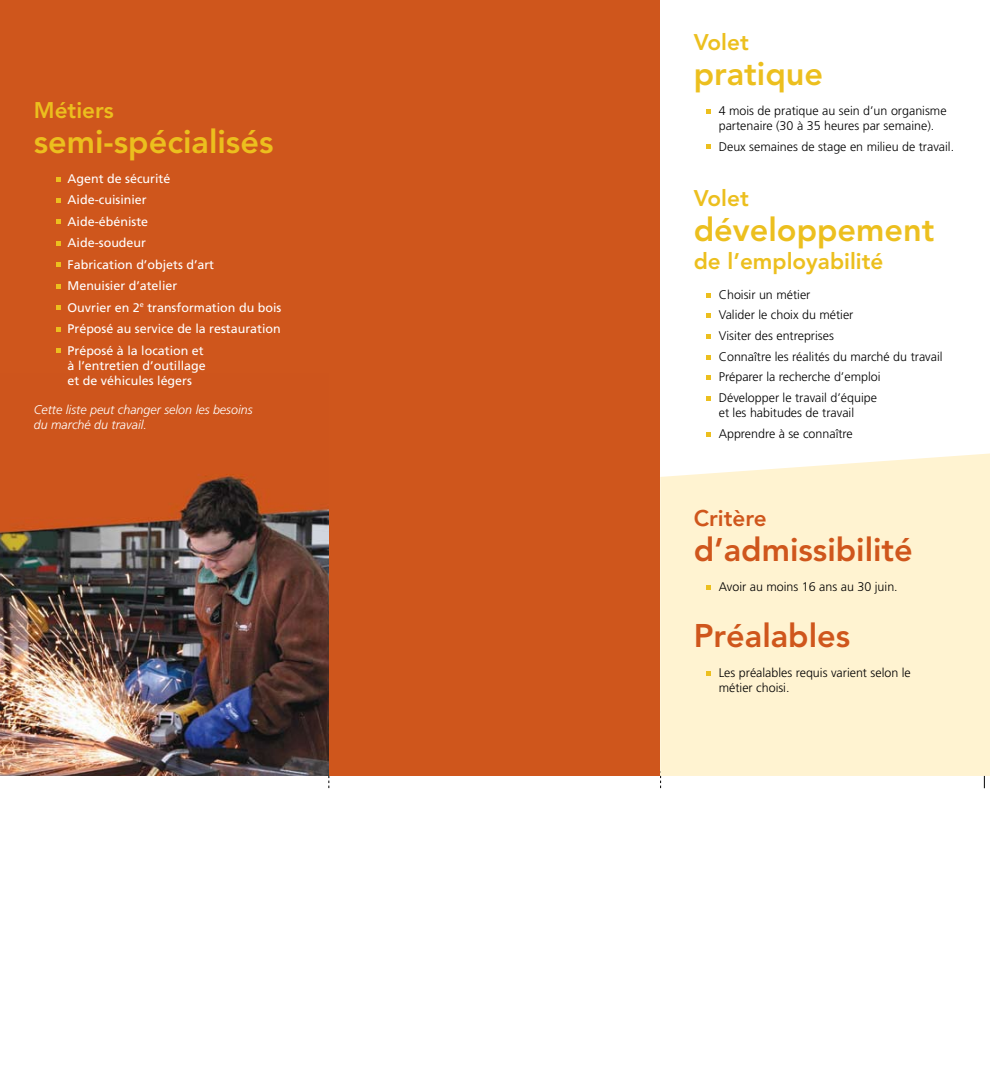
<style>
.page{position:relative;width:990px;height:1090px;background:#fff}
.page>*{position:absolute;margin:0;border:0;box-sizing:border-box;transform-origin:0 0}
.t1{font:800 32.5px "Avenir";color:#ecbf1e}
.t2{font:800 32.5px "Avenir";color:#cf561c}
.t3{font:800 22.5px "Avenir";color:#ecbf1e}
.t4{font:800 22.5px "Avenir";color:#cf561c}
.t5{font:300 12.5px/20.6px "Frutiger";color:#000}
.t6{font:12.5px/21.4px "Frutiger";color:#fff}
.t7{font:italic 300 12.5px/15px "Frutiger";color:#fff}
</style>
<div class="page">
<div style="left:0;top:756px;width:990px;height:25px;background:linear-gradient(to right,#fff,#fefefe)"></div>
<div style="left:313px;top:0;width:347px;height:775px;background:#cf561c"></div>
<hr style="left:984px;top:0;width:1px;height:787px;background:#000">
<div style="left:977px;top:0;width:13px;height:768px;background:#fff"></div>
<div style="left:660px;top:453px;width:330px;height:322px;background:#fff3d1"></div>
<svg style="left:706px;top:109px;width:5px;height:5px"></svg>
<svg style="left:706px;top:144px;width:5px;height:5px"></svg>
<svg style="left:706px;top:293px;width:5px;height:4px"></svg>
<svg style="left:706px;top:313px;width:5px;height:5px"></svg>
<svg style="left:706px;top:334px;width:5px;height:5px"></svg>
<svg style="left:706px;top:355px;width:5px;height:4px"></svg>
<svg style="left:706px;top:375px;width:5px;height:5px"></svg>
<svg style="left:706px;top:396px;width:5px;height:4px"></svg>
<svg style="left:706px;top:432px;width:5px;height:4px"></svg>
<div style="left:0;top:0;width:313px;height:297px;background:#cf561c"></div>
<div style="left:0;top:297px;width:329px;height:478px;background:#cf561c"></div>
<img style="left:0;top:474px;width:329px;height:301px">
<svg style="left:56px;top:177px;width:5px;height:5px"></svg>
<svg style="left:56px;top:198px;width:5px;height:5px"></svg>
<svg style="left:56px;top:219px;width:5px;height:5px"></svg>
<svg style="left:56px;top:241px;width:5px;height:5px"></svg>
<svg style="left:56px;top:262px;width:5px;height:5px"></svg>
<svg style="left:56px;top:284px;width:5px;height:5px"></svg>
<svg style="left:56px;top:305px;width:5px;height:5px"></svg>
<svg style="left:56px;top:327px;width:5px;height:5px"></svg>
<svg style="left:56px;top:348px;width:5px;height:5px"></svg>
<svg style="left:706px;top:584px;width:5px;height:5px"></svg>
<svg style="left:706px;top:670px;width:5px;height:5px"></svg>
<h2 class="t3" style="left:34px;top:97px;width:82px">Métiers</h2>
<h1 class="t1" style="left:34px;top:123px;width:241px">semi-spécialisés</h1>
<p class="t6" style="left:68px;top:168px;width:215px">Agent de sécurité<br>Aide-cuisinier<br>Aide-ébéniste<br>Aide-soudeur<br>Fabrication d’objets d’art<br>Menuisier d’atelier<br>Ouvrier en 2<sup>e</sup> transformation du bois<br>Préposé au service de la restauration<br>Préposé à la location et</p>
<p class="t6" style="left:68px;top:357px;width:140px;line-height:15px">à l’entretien d’outillage et de véhicules légers</p>
<p class="t7" style="left:34px;top:402px;width:220px">Cette liste peut changer selon les besoins du marché du travail.</p>
<h2 class="t3" style="left:694px;top:29px;width:57px">Volet</h2>
<h1 class="t1" style="left:694px;top:54px;width:131px">pratique</h1>
<p class="t5" style="left:719px;top:103px;width:229px;line-height:15px">4 mois de pratique au sein d’un organisme partenaire (30 à 35 heures par semaine).</p>
<p class="t5" style="left:719px;top:136px;width:237px">Deux semaines de stage en milieu de travail.</p>
<h2 class="t3" style="left:694px;top:185px;width:57px">Volet</h2>
<h1 class="t1" style="left:694px;top:211px;width:242px">développement</h1>
<h2 class="t3" style="left:694px;top:247px;width:191px">de l’employabilité</h2>
<p class="t5" style="left:719px;top:284px;width:225px">Choisir un métier<br>Valider le choix du métier<br>Visiter des entreprises<br>Connaître les réalités du marché du travail<br>Préparer la recherche d’emploi<br>Développer le travail d’équipe</p>
<p class="t5" style="left:719px;top:402px;width:137px">et les habitudes de travail<br>Apprendre à se connaître</p>
<h2 class="t4" style="left:694px;top:504px;width:74px">Critère</h2>
<h1 class="t2" style="left:694px;top:530px;width:221px">d’admissibilité</h1>
<p class="t5" style="left:719px;top:576px;width:181px">Avoir au moins 16 ans au 30 juin.</p>
<h1 class="t2" style="left:694px;top:616px;width:158px">Préalables</h1>
<p class="t5" style="left:719px;top:665px;width:194px;line-height:15px">Les préalables requis varient selon le métier choisi.</p>
</div>
